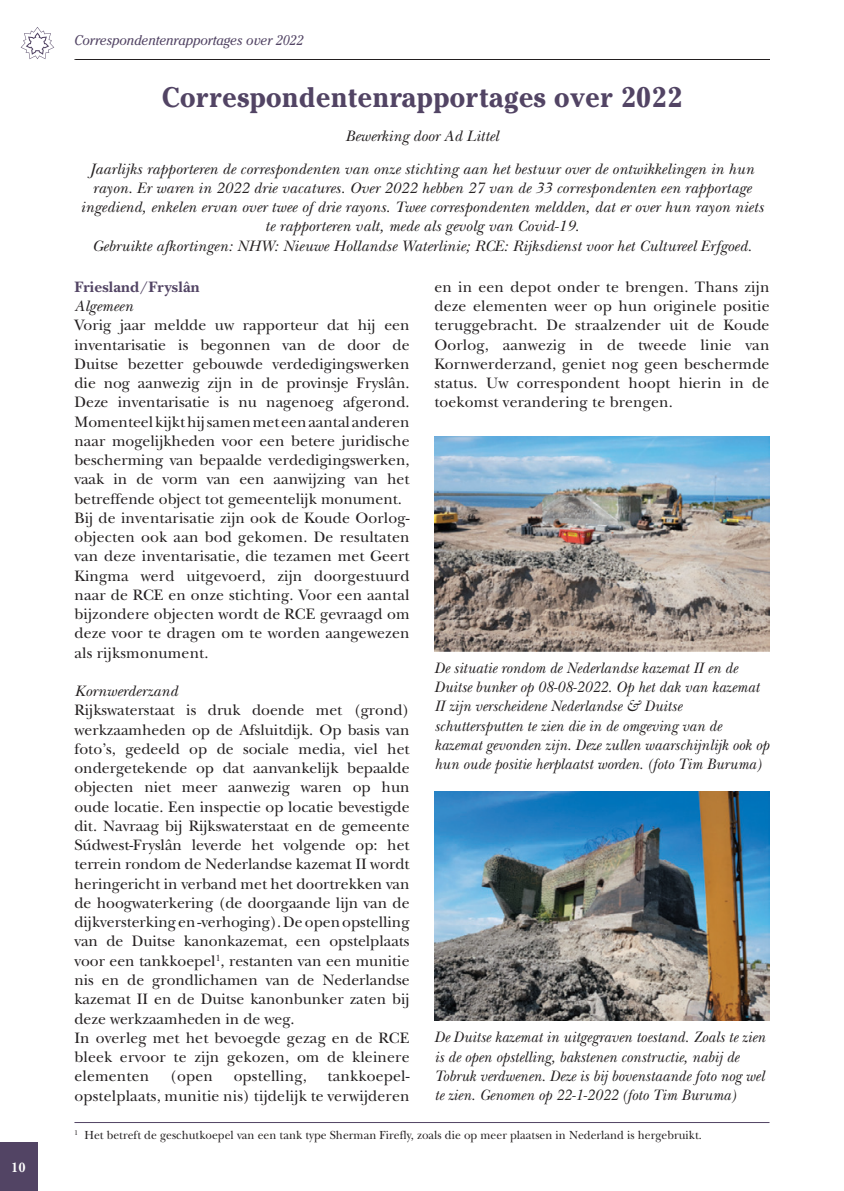
<style>
.page{position:relative;width:844px;height:1191px;background:#fff}
.page>*{position:absolute;margin:0;border:0;box-sizing:border-box;transform-origin:0 0}
.t1{font:700 28px "Cheltenham Std";letter-spacing:.02em;color:#524464;scale:.95 1}
.t2{font:15.75px/19.2px "New Baskerville Std";color:#231f20}
.t3{font:italic 15.75px/19.2px "New Baskerville Std";letter-spacing:.005em;color:#231f20;text-align:center}
.t4{font:italic 15.75px/19.2px "New Baskerville Std";letter-spacing:.005em;color:#231f20;scale:.95 1}
.t5{font:700 15.75px "New Baskerville Std";letter-spacing:.01em;color:#524464}
.t6{font:italic 15.75px "New Baskerville Std";color:#fff}
.t7{font:italic 14px "Cheltenham Std";letter-spacing:-.005em;color:#524464;scale:.95 1}
.t8{font:12.25px "New Baskerville Std";letter-spacing:.005em;color:#231f20;scale:.95 1}
</style>
<div class="page">
<div style="left:0;top:1142px;width:37px;height:49px;background:#524464"></div>
<hr style="left:74px;top:59px;width:695px;height:1px;background:#231f20">
<svg style="left:20px;top:27px;width:35px;height:32px"></svg>
<hr style="left:74px;top:1122px;width:695px;height:1px;background:#524464">
<img style="left:434px;top:436px;width:335px;height:215px">
<img style="left:434px;top:791px;width:335px;height:230px">
<p class="t6" style="left:3px;top:1163px;width:24px">10<sup>10</sup></p>
<p class="t7" style="left:74px;top:32px;width:242px">Correspondentenrapportages over 2022</p>
<h1 class="t1" style="left:162px;top:80px;width:548px">Correspondentenrapportages over 2022</h1>
<p class="t3" style="left:345px;top:126px;width:155px">Bewerking door Ad Littel</p>
<p class="t3" style="left:81px;top:159px;width:684px">Jaarlijks rapporteren de correspondenten van onze stichting aan het bestuur over de ontwikkelingen in hun rayon. Er waren in 2022 drie vacatures. Over 2022 hebben 27 van de 33 correspondenten een rapportage ingediend, enkelen ervan over twee of drie rayons. Twee correspondenten meldden, dat er over hun rayon niets te rapporteren valt, mede als gevolg van Covid-19.<br>Gebruikte afkortingen: NHW: Nieuwe Hollandse Waterlinie; RCE: Rijksdienst voor het Cultureel Erfgoed.</p>
<p class="t5" style="left:74px;top:277px;width:126px">Friesland/Fryslân</p>
<p class="t3" style="left:74px;top:296px;width:60px">Algemeen</p>
<p class="t2" style="left:74px;top:316px;width:336px">Vorig jaar meldde uw rapporteur dat hij een inventarisatie is begonnen van de door de Duitse bezetter gebouwde verdedigingswerken die nog aanwezig zijn in de provinsje Fryslân.<br>Deze inventarisatie is nu nagenoeg afgerond.<br>Momenteel kijkt hij samen met een aantal anderen naar mogelijkheden voor een betere juridische bescherming van bepaalde verdedigingswerken, vaak in de vorm van een aanwijzing van het betreffende object tot gemeentelijk monument.<br>Bij de inventarisatie zijn ook de Koude Oorlog&shy;objecten ook aan bod gekomen. De resultaten van deze inventarisatie, die tezamen met Geert Kingma werd uitgevoerd, zijn doorgestuurd naar de RCE en onze stichting. Voor een aantal bijzondere objecten wordt de RCE gevraagd om deze voor te dragen om te worden aangewezen als rijksmonument.</p>
<p class="t3" style="left:74px;top:681px;width:105px">Kornwerderzand</p>
<p class="t2" style="left:74px;top:701px;width:336px">Rijkswaterstaat is druk doende met (grond) werkzaamheden op de Afsluitdijk. Op basis van foto’s, gedeeld op de sociale media, viel het ondergetekende op dat aanvankelijk bepaalde objecten niet meer aanwezig waren op hun oude locatie. Een inspectie op locatie bevestigde dit. Navraag bij Rijkswaterstaat en de gemeente Súdwest-Fryslân leverde het volgende op: het terrein rondom de Nederlandse kazemat II wordt heringericht in verband met het doortrekken van de hoogwaterkering (de doorgaande lijn van de dijkversterking en -verhoging). De open opstelling van de Duitse kanonkazemat, een opstelplaats voor een tankkoepel<sup>1</sup>, restanten van een munitie nis en de grondlichamen van de Nederlandse kazemat II en de Duitse kanonbunker zaten bij deze werkzaamheden in de weg.<br>In overleg met het bevoegde gezag en de RCE bleek ervoor te zijn gekozen, om de kleinere elementen</p>
<p class="t2" style="left:74px;top:1066px;width:336px;text-align:right">tankkoepel-<br>opstelplaats, munitie nis) tijdelijk te verwijderen</p>
<p class="t2" style="left:170px;top:1066px;width:44px">(open</p>
<p class="t2" style="left:233px;top:1066px;width:75px">opstelling,</p>
<p class="t2" style="left:434px;top:277px;width:336px;text-align:justify">en in een depot onder te brengen. Thans zijn deze elementen weer op hun originele positie teruggebracht. De straalzender uit de Koude Oorlog, aanwezig in de tweede linie van Kornwerderzand, geniet nog geen beschermde status. Uw correspondent hoopt hierin in de toekomst verandering te brengen.</p>
<p class="t4" style="left:434px;top:658px;width:354px">De situatie rondom de Nederlandse kazemat II en de Duitse bunker op 08-08-2022. Op het dak van kazemat II zijn verscheidene Nederlandse &amp; Duitse schuttersputten te zien die in de omgeving van de kazemat gevonden zijn. Deze zullen waarschijnlijk ook op hun oude positie herplaatst worden. (foto Tim Buruma)</p>
<p class="t4" style="left:434px;top:1027px;width:349px">De Duitse kazemat in uitgegraven toestand. Zoals te zien is de open opstelling, bakstenen constructie, nabij de Tobruk verdwenen. Deze is bij bovenstaande foto nog wel te zien. Genomen op 22-1-2022 (foto Tim Buruma)</p>
<p class="t8" style="left:74px;top:1128px;width:661px"><sup>1</sup> Het betreft de geschutkoepel van een tank type Sherman Firefly, zoals die op meer plaatsen in Nederland is hergebruikt.</p>
</div>
